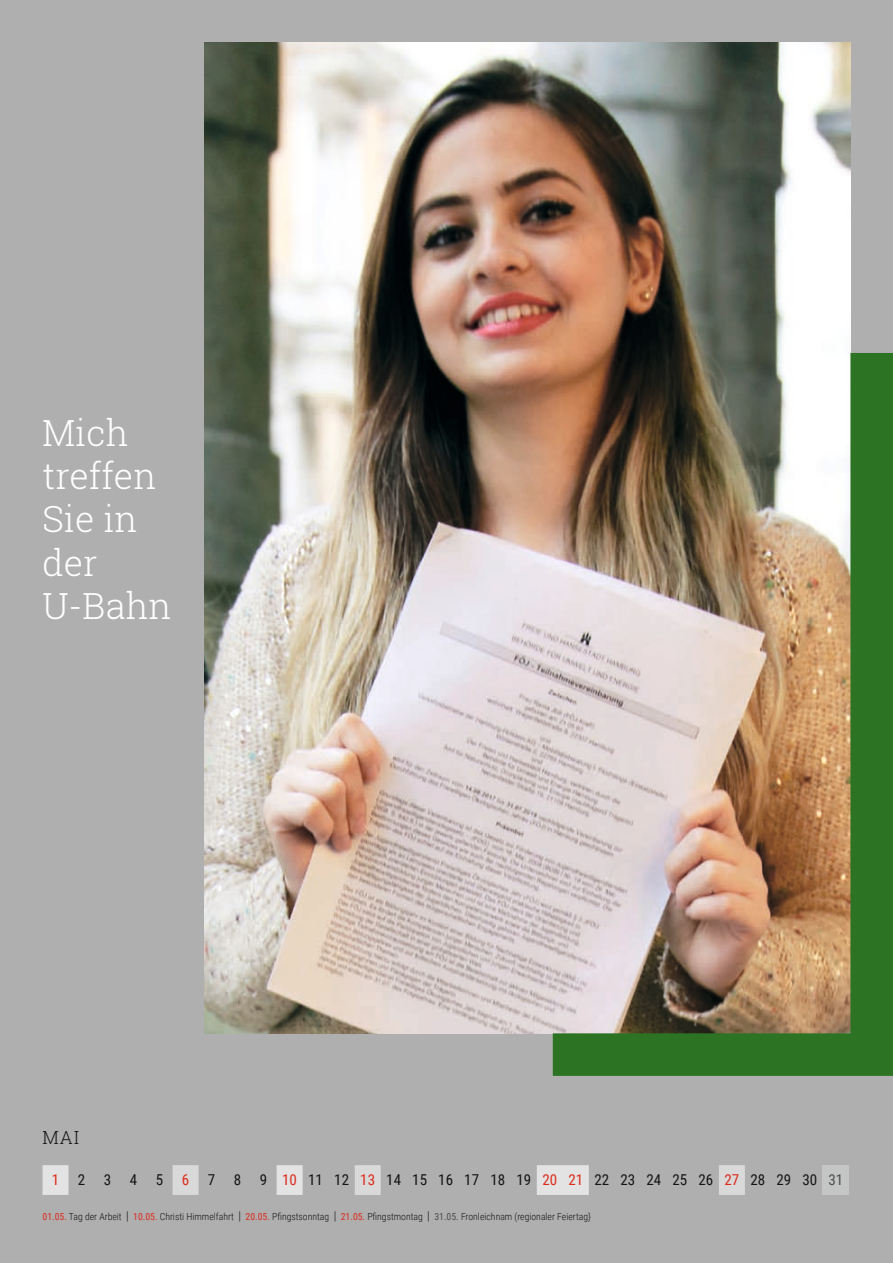
<style>
.page{position:relative;width:893px;height:1263px;background:#afafb0}
.page>*{position:absolute;margin:0;border:0;box-sizing:border-box;transform-origin:0 0}
.t1{font:300 36px/43.2px "Roboto Slab";color:#fff}
.t2{font:300 18px "Roboto Slab";color:#131413}
.t3{font:15px "Roboto Condensed";color:#131413}
.t4{font:300 9.75px "Roboto Condensed";color:#131413}
.s1{color:#dc2a1b}
.s2{color:#4d4d4c}
.s3{font-weight:400;color:#dc2a1b}
.s4{font-size:12px}
.s5{font-weight:400;color:#4d4d4c}
</style>
<div class="page">
<img style="left:204px;top:43px;width:646px;height:990px">
<img style="left:553px;top:353px;width:340px;height:723px">
<svg style="left:43px;top:1165px;width:702px;height:30px"></svg>
<div style="left:823px;top:1165px;width:26px;height:30px;background:#c4c5c5"></div>
<h1 class="t1" style="left:43px;top:410px;width:131px">Mich treffen<br>Sie in der<br>U-Bahn</h1>
<h2 class="t2" style="left:43px;top:1125px;width:38px">MAI</h2>
<h3 class="t3" style="left:52px;top:1169px;width:793px"><span class="s1">1</span> 2 3 4 5 <span class="s1">6</span> 7 8 9 <span class="s1">10</span>1112<span class="s1">13</span>141516171819<span class="s1">2021</span>2223242526<span class="s1">27</span>282930<span class="s2">31</span></h3>
<p class="t4" style="left:43px;top:1210px;width:550px"><span class="s3">01.05.</span> Tag der Arbeit <span class="s4">|</span> <span class="s3">10.05.</span> Christi Himmelfahrt <span class="s4">|</span> <span class="s3">20.05.</span> Pfingstsonntag <span class="s4">|</span> <span class="s3">21.05.</span> Pfingstmontag <span class="s4">|</span> <span class="s5">31.05.</span> Fronleichnam (regionaler Feiertag}</p>
</div>
